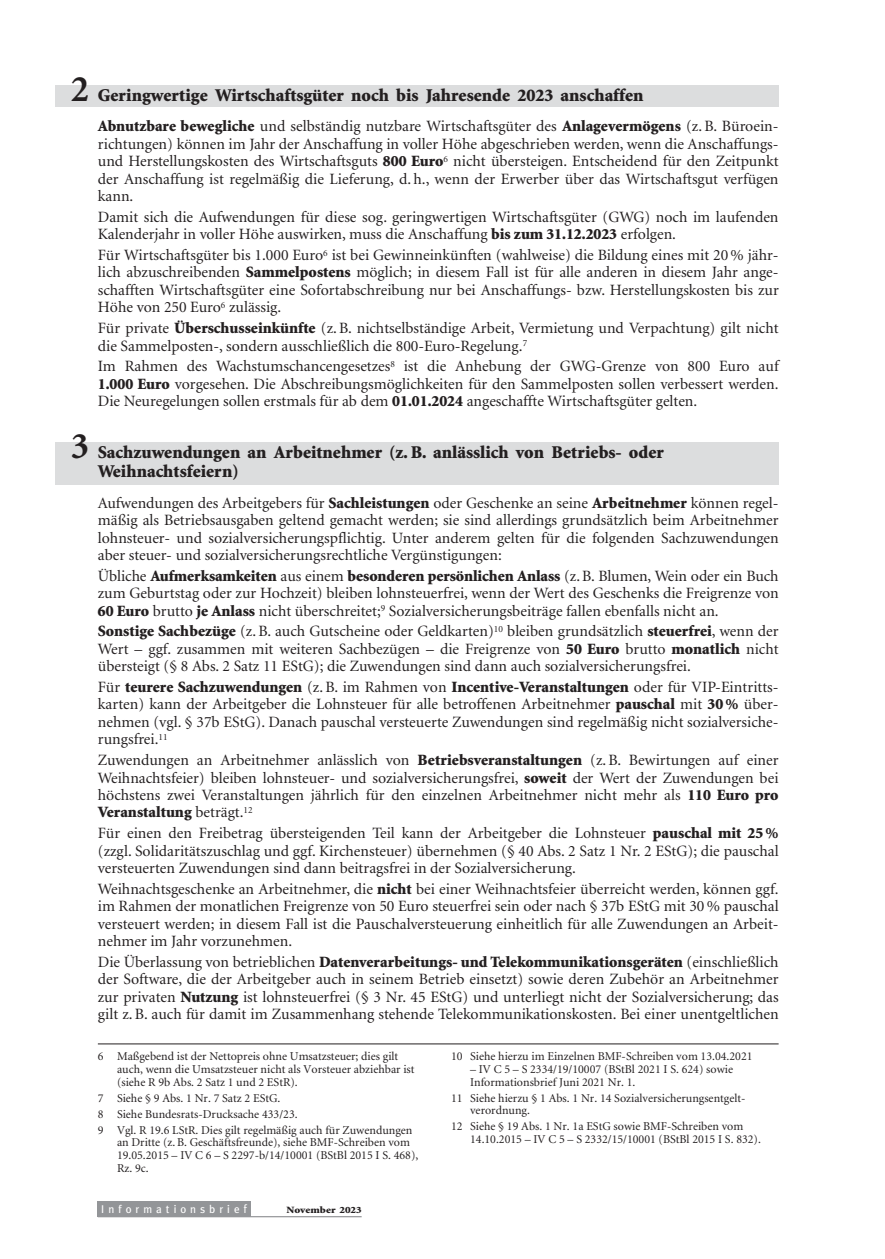
<style>
.page{position:relative;width:885px;height:1259px;background:#fff}
.page>*{position:absolute;margin:0;border:0;box-sizing:border-box;transform-origin:0 0}
.t1{font:900 18px/19.2px "Minion";color:#231f20}
.t2{font:15.75px/17.4px "Minion";color:#231f20;text-align:justify}
.t3{font:12px/12.8px "Minion";color:#231f20}
.t4{font:11.25px "Meta";letter-spacing:.36em;color:#fff}
.t5{font:900 9.6px "Minion";color:#231f20;scale:1.15 1}
.s1{font-weight:700;font-size:37.5px}
.s2{font-weight:900}
.s3{font-size:12px}
</style>
<div class="page">
<div style="left:55px;top:85px;width:723px;height:21px;background:#dcddde"></div>
<div style="left:55px;top:442px;width:723px;height:43px;background:#dcddde"></div>
<div style="left:98px;top:1200px;width:153px;height:16px;background:#939598"></div>
<hr style="left:98px;top:1216px;width:263px;height:1px;background:#939598">
<hr style="left:98px;top:1043px;width:680px;height:1px;background:#231f20">
<p class="t1" style="left:71px;top:87px;width:574px"><span class="s1">2</span> Geringwertige Wirtschaftsgüter noch bis Jahresende 2023 anschaffen</p>
<p class="t2" style="left:98px;top:119px;width:682px"><span class="s2">Abnutzbare bewegliche</span> und selbständig nutzbare Wirtschaftsgüter des <span class="s2">Anlagevermögens</span> (z. B. Büroein&shy;richtungen) können im Jahr der Anschaffung in voller Höhe abgeschrieben werden, wenn die Anschaffungs&shy;und Herstellungskosten des Wirtschaftsguts <span class="s2">800 Euro</span><sup>6</sup> nicht übersteigen. Entscheidend für den Zeitpunkt der Anschaffung ist regelmäßig die Lieferung, d. h., wenn der Erwerber über das Wirtschaftsgut verfügen kann.</p>
<p class="t2" style="left:98px;top:209px;width:682px">Damit sich die Aufwendungen für diese sog. geringwertigen Wirtschaftsgüter (GWG) noch im laufenden<br>Kalenderjahr in voller Höhe auswirken, muss die Anschaffung <span class="s2">bis zum 31.12.2023</span> erfolgen.</p>
<p class="t2" style="left:98px;top:248px;width:682px">Für Wirtschaftsgüter bis 1.000 Euro<sup>6</sup> ist bei Gewinneinkünften (wahlweise) die Bildung eines mit 20 % jähr&shy;lich abzuschreibenden <span class="s2">Sammelpostens</span> möglich; in diesem Fall ist für alle anderen in diesem Jahr ange&shy;schafften Wirtschaftsgüter eine Sofortabschreibung nur bei Anschaffungs- bzw. Herstellungskosten bis zur Höhe von 250 Euro<sup>6</sup> zulässig.</p>
<p class="t2" style="left:98px;top:321px;width:682px">Für private <span class="s2">Überschusseinkünfte</span> (z. B. nichtselbständige Arbeit, Vermietung und Verpachtung) gilt nicht die Sammelposten-, sondern ausschließlich die 800-Euro-Regelung.<sup>7</sup></p>
<p class="t2" style="left:98px;top:359px;width:682px">Im Rahmen des Wachstumschancengesetzes<sup>8</sup> ist die Anhebung der GWG-Grenze von 800 Euro auf <span class="s2">1.000 Euro</span> vorgesehen. Die Abschreibungsmöglichkeiten für den Sammelposten sollen verbessert werden.<br>Die Neuregelungen sollen erstmals für ab dem <span class="s2">01.01.2024</span> angeschaffte Wirtschaftsgüter gelten.</p>
<p class="t1" style="left:98px;top:444px;width:567px;text-indent:-27px"><span class="s1">3</span> Sachzuwendungen an Arbeitnehmer (z. B. anlässlich von Betriebs- oder<br>Weihnachtsfeiern)</p>
<p class="t2" style="left:98px;top:495px;width:682px">Aufwendungen des Arbeitgebers für <span class="s2">Sachleistungen</span> oder Geschenke an seine <span class="s2">Arbeitnehmer</span> können regel&shy;mäßig als Betriebsausgaben geltend gemacht werden; sie sind allerdings grundsätzlich beim Arbeitnehmer lohnsteuer- und sozialversicherungspflichtig. Unter anderem gelten für die folgenden Sachzuwendungen aber steuer- und sozialversicherungsrechtliche Vergünstigungen:</p>
<p class="t2" style="left:98px;top:568px;width:682px">Übliche <span class="s2">Aufmerksamkeiten</span> aus einem <span class="s2">besonderen persönlichen Anlass</span> (z. B. Blumen, Wein oder ein Buch zum Geburtstag oder zur Hochzeit) bleiben lohnsteuerfrei, wenn der Wert des Geschenks die Freigrenze von <span class="s2">60 Euro</span> brutto <span class="s2">je Anlass</span> nicht überschreitet;<sup>9</sup> Sozialversicherungsbeiträge fallen ebenfalls nicht an.</p>
<p class="t2" style="left:98px;top:624px;width:682px"><span class="s2">Sonstige Sachbezüge</span> (z. B. auch Gutscheine oder Geldkarten)<sup>10</sup> bleiben grundsätzlich <span class="s2">steuerfrei</span>, wenn der Wert – ggf. zusammen mit weiteren Sachbezügen – die Freigrenze von <span class="s2">50 Euro</span> brutto <span class="s2">monatlich</span> nicht übersteigt (§ 8 Abs. 2 Satz 11 EStG); die Zuwendungen sind dann auch sozialversicherungsfrei.</p>
<p class="t2" style="left:98px;top:679px;width:682px">Für <span class="s2">teurere Sachzuwendungen</span> (z. B. im Rahmen von <span class="s2">Incentive-Veranstaltungen</span> oder für VIP-Eintritts&shy;karten) kann der Arbeitgeber die Lohnsteuer für alle betroffenen Arbeitnehmer <span class="s2">pauschal</span> mit <span class="s2">30 %</span> über&shy;nehmen (vgl. § 37b EStG). Danach pauschal versteuerte Zuwendungen sind regelmäßig nicht sozialversiche&shy;rungsfrei.<sup>11</sup></p>
<p class="t2" style="left:98px;top:752px;width:682px">Zuwendungen an Arbeitnehmer anlässlich von <span class="s2">Betriebsveranstaltungen</span> (z. B. Bewirtungen auf einer Weihnachtsfeier) bleiben lohnsteuer- und sozialversicherungsfrei, <span class="s2">soweit</span> der Wert der Zuwendungen bei höchstens zwei Veranstaltungen jährlich für den einzelnen Arbeitnehmer nicht mehr als <span class="s2">110 Euro pro Veranstaltung</span> beträgt.<sup>12</sup></p>
<p class="t2" style="left:98px;top:825px;width:682px">Für einen den Freibetrag übersteigenden Teil kann der Arbeitgeber die Lohnsteuer <span class="s2">pauschal mit 25 % </span>(zzgl. Solidaritätszuschlag und ggf. Kirchensteuer) übernehmen (§ 40 Abs. 2 Satz 1 Nr. 2 EStG); die pauschal versteuerten Zuwendungen sind dann beitragsfrei in der Sozialversicherung.</p>
<p class="t2" style="left:98px;top:881px;width:682px">Weihnachtsgeschenke an Arbeitnehmer, die <span class="s2">nicht</span> bei einer Weihnachtsfeier überreicht werden, können ggf. im Rahmen der monatlichen Freigrenze von 50 Euro steuerfrei sein oder nach § 37b EStG mit 30 % pauschal versteuert werden; in diesem Fall ist die Pauschalversteuerung einheitlich für alle Zuwendungen an Arbeit&shy;nehmer im Jahr vorzunehmen.</p>
<p class="t2" style="left:98px;top:954px;width:682px">Die Überlassung von betrieblichen <span class="s2">Datenverarbeitungs- und Telekommunikationsgeräten</span> (einschließlich der Software, die der Arbeitgeber auch in seinem Betrieb einsetzt) sowie deren Zubehör an Arbeitnehmer zur privaten <span class="s2">Nutzung</span> ist lohnsteuerfrei (§ 3 Nr. 45 EStG) und unterliegt nicht der Sozialversicherung; das gilt z. B. auch für damit im Zusammenhang stehende Telekommunikationskosten. Bei einer unentgeltlichen</p>
<p class="t3" style="left:117px;top:1051px;width:299px;text-indent:-19px">6 Maßgebend ist der Nettopreis ohne Umsatzsteuer; dies gilt auch, wenn die Umsatzsteuer nicht als Vorsteuer abziehbar ist (siehe R 9b Abs. 2 Satz 1 und 2 EStR).</p>
<p class="t3" style="left:98px;top:1091px;width:316px;line-height:15.9px">7 Siehe § 9 Abs. 1 Nr. 7 Satz 2 EStG.<br>8 Siehe Bundesrats-Drucksache 433/23.<br>9 Vgl. R 19.6 LStR. Dies gilt regelmäßig auch für Zuwendungen</p>
<p class="t3" style="left:117px;top:1137px;width:303px">an Dritte (z. B. Geschäftsfreunde), siehe BMF-Schreiben vom<br>19.05.2015 – IV C 6 – S 2297-b/14/10001 (BStBl 2015 I S. 468),<br>Rz. 9c.</p>
<p class="t3" style="left:451px;top:1051px;width:303px">10 Siehe hierzu im Einzelnen BMF-Schreiben vom 13.04.2021</p>
<p class="t3" style="left:470px;top:1063px;width:264px">– IV C 5 – S 2334/19/10007 (BStBl 2021 I S. 624) sowie<br>Informationsbrief Juni 2021 Nr. 1.</p>
<p class="t3" style="left:470px;top:1092px;width:277px;text-indent:-19px">11 Siehe hierzu § 1 Abs. 1 Nr. 14 Sozialversicherungsentgelt&shy;verordnung.</p>
<p class="t3" style="left:470px;top:1121px;width:292px;text-indent:-19px">12 Siehe § 19 Abs. 1 Nr. 1a EStG sowie BMF-Schreiben vom<br>14.10.2015 – IV C 5 – S 2332/15/10001 (BStBl 2015 I S. 832).</p>
<p class="t4" style="left:101px;top:1202px;width:147px">Informationsbrie<span class="s3">f</span></p>
<p class="t5" style="left:286px;top:1206px;width:67px">November 2023</p>
</div>
